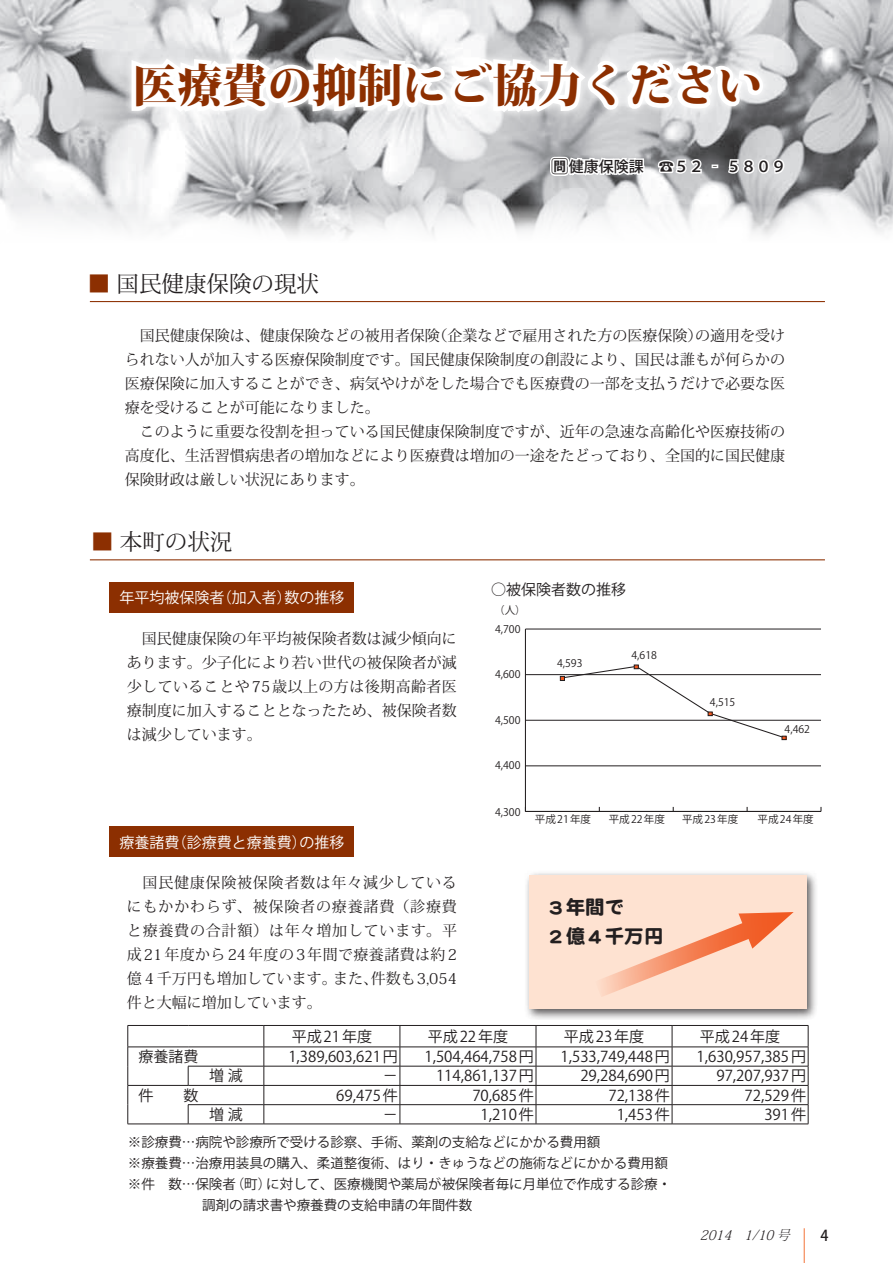
<style>
.page{position:relative;width:893px;height:1263px;background:#fff}
.page>*{position:absolute;margin:0;border:0;box-sizing:border-box;transform-origin:0 0}
.t1{font:800 45px "Koz Min Pro";color:#8c2f01}
.t2{font:22.5px "Koz Min Pro";color:#231f20}
.t3{font:19.5px/29.5px "DF Maru Gothic Std W9";color:#231f20}
.t4{font:15px/24px "Koz Min Pro";color:#231f20}
.t5{font:15px "Koz Go Pro";color:#231f20}
.t6{font:15px/24px "Koz Min Pro";letter-spacing:.055em;color:#231f20;text-align:right}
.t7{font:15px "Koz Go Pro";color:#fff}
.t8{font:500 15px "Koz Go Pro";color:#231f20}
.t9{font:500 15px "Koz Go Pro";color:#231f20;scale:.95 1}
.t10{font:13.5px/21px "Koz Go Pro";color:#231f20}
.t11{font:italic 300 13.5px "Koz Min Pro";color:#231f20;scale:.95 1}
.t12{font:10.5px "Koz Go Pro";color:#231f20}
.t13{font:9.6px "Koz Go Pro";color:#231f20;scale:1.45 1}
.t14{font:7.2px "Koz Go Pro";color:#231f20;scale:1.45 1}
.s1{color:#8c2f01}
.s2{font-weight:700;font-size:18px}
</style>
<div class="page">
<img style="left:0;top:0;width:893px;height:237px">
<hr style="left:804px;top:1228px;width:1px;height:35px;background:#f47b44">
<div style="left:109px;top:582px;width:245px;height:30px;background:#8c2f01"></div>
<div style="left:109px;top:827px;width:245px;height:30px;background:#8c2f01"></div>
<svg style="left:123px;top:49px;width:647px;height:2px"></svg>
<hr style="left:128px;top:1025px;width:60px;height:1px;background:#231f20">
<hr style="left:188px;top:1025px;width:76px;height:1px;background:#231f20">
<hr style="left:264px;top:1025px;width:136px;height:1px;background:#231f20">
<hr style="left:400px;top:1025px;width:136px;height:1px;background:#231f20">
<hr style="left:536px;top:1025px;width:136px;height:1px;background:#231f20">
<hr style="left:672px;top:1025px;width:136px;height:1px;background:#231f20">
<hr style="left:264px;top:1047px;width:136px;height:1px;background:#231f20">
<hr style="left:400px;top:1047px;width:136px;height:1px;background:#231f20">
<hr style="left:536px;top:1047px;width:136px;height:1px;background:#231f20">
<hr style="left:672px;top:1047px;width:136px;height:1px;background:#231f20">
<hr style="left:264px;top:1066px;width:136px;height:1px;background:#231f20">
<hr style="left:400px;top:1066px;width:136px;height:1px;background:#231f20">
<hr style="left:536px;top:1066px;width:136px;height:1px;background:#231f20">
<hr style="left:672px;top:1066px;width:136px;height:1px;background:#231f20">
<hr style="left:264px;top:1085px;width:136px;height:1px;background:#231f20">
<hr style="left:400px;top:1085px;width:136px;height:1px;background:#231f20">
<hr style="left:536px;top:1085px;width:136px;height:1px;background:#231f20">
<hr style="left:672px;top:1085px;width:136px;height:1px;background:#231f20">
<hr style="left:264px;top:1104px;width:136px;height:1px;background:#231f20">
<hr style="left:400px;top:1104px;width:136px;height:1px;background:#231f20">
<svg style="left:400px;top:1026px;width:1px;height:98px"></svg>
<hr style="left:536px;top:1104px;width:136px;height:1px;background:#231f20">
<svg style="left:536px;top:1026px;width:1px;height:98px"></svg>
<hr style="left:672px;top:1104px;width:136px;height:1px;background:#231f20">
<svg style="left:672px;top:1026px;width:1px;height:98px"></svg>
<svg style="left:808px;top:1026px;width:1px;height:98px"></svg>
<hr style="left:264px;top:1124px;width:136px;height:1px;background:#231f20">
<hr style="left:400px;top:1124px;width:136px;height:1px;background:#231f20">
<hr style="left:536px;top:1124px;width:136px;height:1px;background:#231f20">
<hr style="left:672px;top:1124px;width:136px;height:1px;background:#231f20">
<hr style="left:128px;top:1047px;width:60px;height:1px;background:#231f20">
<hr style="left:188px;top:1047px;width:76px;height:1px;background:#231f20">
<hr style="left:188px;top:1066px;width:76px;height:1px;background:#231f20">
<svg style="left:188px;top:1066px;width:1px;height:19px"></svg>
<hr style="left:188px;top:1104px;width:76px;height:1px;background:#231f20">
<svg style="left:188px;top:1105px;width:1px;height:19px"></svg>
<hr style="left:128px;top:1085px;width:60px;height:1px;background:#231f20">
<hr style="left:188px;top:1085px;width:76px;height:1px;background:#231f20">
<svg style="left:128px;top:1026px;width:1px;height:98px"></svg>
<svg style="left:264px;top:1026px;width:1px;height:98px"></svg>
<hr style="left:128px;top:1124px;width:60px;height:1px;background:#231f20">
<hr style="left:188px;top:1124px;width:76px;height:1px;background:#231f20">
<svg style="left:117px;top:231px;width:204px;height:6px"></svg>
<svg style="left:68px;top:51px;width:718px;height:130px"></svg>
<hr style="left:525px;top:629px;width:1px;height:182px;background:#231f20">
<hr style="left:525px;top:811px;width:296px;height:1px;background:#231f20">
<hr style="left:525px;top:766px;width:296px;height:1px;background:#231f20">
<hr style="left:525px;top:720px;width:296px;height:1px;background:#231f20">
<hr style="left:525px;top:674px;width:296px;height:1px;background:#231f20">
<hr style="left:525px;top:629px;width:296px;height:1px;background:#231f20">
<svg style="left:560px;top:665px;width:226px;height:75px"></svg>
<hr style="left:90px;top:301px;width:735px;height:1px;background:#8c2f01">
<hr style="left:90px;top:559px;width:735px;height:1px;background:#8c2f01">
<div style="left:524px;top:870px;width:294px;height:150px;background:#231f20;opacity:.75"></div>
<div style="left:529px;top:875px;width:278px;height:134px;background:#fee2d1"></div>
<svg style="left:601px;top:912px;width:193px;height:84px"></svg>
<div style="left:546px;top:657px;width:37px;height:16px;background:#fff"></div>
<div style="left:708px;top:697px;width:27px;height:12px;background:#fff"></div>
<div style="left:783px;top:723px;width:27px;height:12px;background:#fff"></div>
<h1 class="t1" style="left:133px;top:52px;width:631px">医療費の抑制にご協力ください</h1>
<h2 class="t2" style="left:88px;top:268px;width:233px"><span class="s1">■</span> 国民健康保険の現状</h2>
<p class="t8" style="left:551px;top:157px;width:94px"><span class="s2">問</span>健康保険課</p>
<p class="t8" style="left:659px;top:157px;width:129px">☎５２ ‐ ５８０９</p>
<p class="t4" style="left:432px;top:323px;width:271px">（企業などで雇用された方の医療保険）</p>
<p class="t4" style="left:695px;top:323px;width:91px">の適用を受け</p>
<p class="t4" style="left:125px;top:323px;width:661px">　国民健康保険は、健康保険などの被用者保険<br>られない人が加入する医療保険制度です。国民健康保険制度の創設により、国民は誰もが何らかの医療保険に加入することができ、病気やけがをした場合でも医療費の一部を支払うだけで必要な医療を受けることが可能になりました。<br>　このように重要な役割を担っている国民健康保険制度ですが、近年の急速な高齢化や医療技術の高度化、生活習慣病患者の増加などにより医療費は増加の一途をたどっており、全国的に国民健康保険財政は厳しい状況にあります。</p>
<h2 class="t2" style="left:91px;top:526px;width:143px"><span class="s1">■</span> 本町の状況</h2>
<p class="t7" style="left:119px;top:587px;width:106px">年平均被保険者</p>
<p class="t7" style="left:284px;top:587px;width:61px">数の推移</p>
<p class="t7" style="left:217px;top:587px;width:76px">（加入者）</p>
<p class="t4" style="left:127px;top:625px;width:332px;text-align:justify">　国民健康保険の年平均被保険者数は減少傾向にあります。少子化により若い世代の被保険者が減少していることや75歳以上の方は後期高齢者医療制度に加入することとなったため、被保険者数は減少しています。</p>
<p class="t7" style="left:119px;top:832px;width:61px">療養諸費</p>
<p class="t6" style="left:127px;top:870px;width:332px">　国民健康保険被保険者数は年々減少しているにもかかわらず、被保険者の療養諸費（診療費と療養費の合計額）は年々増加しています。平成21年度から24年度の3年間で療養諸費は約2件数も3,054</p>
<p class="t7" style="left:172px;top:832px;width:136px">（診療費と療養費）</p>
<p class="t7" style="left:299px;top:832px;width:46px">の推移</p>
<p class="t4" style="left:127px;top:966px;width:211px">億４千万円も増加しています。件と大幅に増加しています。</p>
<p class="t4" style="left:333px;top:966px;width:47px">また、</p>
<p class="t5" style="left:491px;top:580px;width:136px">○被保険者数の推移</p>
<p class="t12" style="left:494px;top:603px;width:33px">（人(</p>
<p class="t13" style="left:498px;top:623px;width:17px">400</p>
<p class="t12" style="left:495px;top:623px;width:27px">4,700</p>
<p class="t12" style="left:495px;top:667px;width:27px">4,600</p>
<p class="t12" style="left:495px;top:714px;width:27px">4,500</p>
<p class="t12" style="left:495px;top:758px;width:27px">4,400</p>
<p class="t12" style="left:495px;top:805px;width:27px">4,300</p>
<p class="t13" style="left:498px;top:668px;width:17px">300</p>
<p class="t13" style="left:498px;top:714px;width:17px">200</p>
<p class="t13" style="left:498px;top:760px;width:17px">100</p>
<p class="t13" style="left:513px;top:805px;width:7px">0</p>
<p class="t12" style="left:557px;top:656px;width:27px">4,593</p>
<p class="t12" style="left:535px;top:812px;width:58px">平成21 年度</p>
<p class="t14" style="left:533px;top:814px;width:41px">平成 21 年度</p>
<p class="t12" style="left:631px;top:648px;width:27px">4,618</p>
<p class="t12" style="left:609px;top:812px;width:58px">平成 22 年度</p>
<p class="t14" style="left:607px;top:814px;width:41px">平成 22 年度</p>
<h3 class="t3" style="left:546px;top:891px;width:118px">３年間で<br>２億４千万円</h3>
<p class="t5" style="left:138px;top:1047px;width:62px">療養諸費</p>
<p class="t5" style="left:138px;top:1085px;width:62px">件　　数</p>
<p class="t5" style="left:209px;top:1066px;width:35px">増減</p>
<p class="t5" style="left:292px;top:1027px;width:82px">平成21 年度</p>
<p class="t5" style="left:428px;top:1027px;width:82px">平成 22 年度</p>
<p class="t5" style="left:564px;top:1027px;width:82px">平成 23 年度</p>
<p class="t5" style="left:288px;top:1047px;width:111px">1,389,603,621 円</p>
<p class="t5" style="left:424px;top:1047px;width:111px">1,504,464,758 円</p>
<p class="t5" style="left:560px;top:1047px;width:111px">1,533,749,448 円</p>
<p class="t5" style="left:383px;top:1066px;width:17px">－</p>
<p class="t5" style="left:436px;top:1066px;width:99px">114,861,137 円</p>
<p class="t5" style="left:580px;top:1066px;width:91px">29,284,690 円</p>
<p class="t5" style="left:336px;top:1085px;width:63px">69,475 件</p>
<p class="t5" style="left:472px;top:1085px;width:63px">70,685 件</p>
<p class="t5" style="left:608px;top:1085px;width:63px">72,138 件</p>
<p class="t5" style="left:209px;top:1105px;width:35px">増減</p>
<p class="t10" style="left:128px;top:1132px;width:474px">※診療費…病院や診療所で受ける診察、手術、薬剤の支給などにかかる費用額</p>
<p class="t10" style="left:128px;top:1153px;width:542px">※療養費…治療用装具の購入、柔道整復術、はり・きゅうなどの施術などにかかる費用額</p>
<p class="t10" style="left:266px;top:1174px;width:406px">に対して、医療機関や薬局が被保険者毎に月単位で作成する診療・</p>
<p class="t5" style="left:481px;top:1105px;width:55px">1,210 件</p>
<p class="t5" style="left:617px;top:1105px;width:55px">1,453 件</p>
<p class="t5" style="left:383px;top:1105px;width:17px">－</p>
<p class="t10" style="left:202px;top:1174px;width:271px;text-indent:-74px">※件　数…保険者<br>調剤の請求書や療養費の支給申請の年間件数</p>
<p class="t10" style="left:231px;top:1174px;width:42px">（町）</p>
<p class="t12" style="left:710px;top:695px;width:27px">4,515</p>
<p class="t12" style="left:785px;top:722px;width:27px">4,462</p>
<p class="t12" style="left:682px;top:812px;width:58px">平成 23 年度</p>
<p class="t14" style="left:681px;top:814px;width:41px">平成 23 年度</p>
<p class="t12" style="left:758px;top:812px;width:58px">平成 24 年度</p>
<p class="t14" style="left:755px;top:814px;width:41px">平成 24 年度</p>
<p class="t5" style="left:700px;top:1027px;width:82px">平成 24 年度</p>
<p class="t5" style="left:697px;top:1047px;width:111px">1,630,957,385 円</p>
<p class="t5" style="left:716px;top:1066px;width:91px">97,207,937 円</p>
<p class="t5" style="left:744px;top:1085px;width:63px">72,529 件</p>
<p class="t5" style="left:764px;top:1105px;width:43px">391 件</p>
<p class="t11" style="left:700px;top:1226px;width:40px">2014</p>
<p class="t11" style="left:744px;top:1226px;width:54px">1/10 号</p>
<p class="t9" style="left:820px;top:1226px;width:10px">4</p>
</div>
